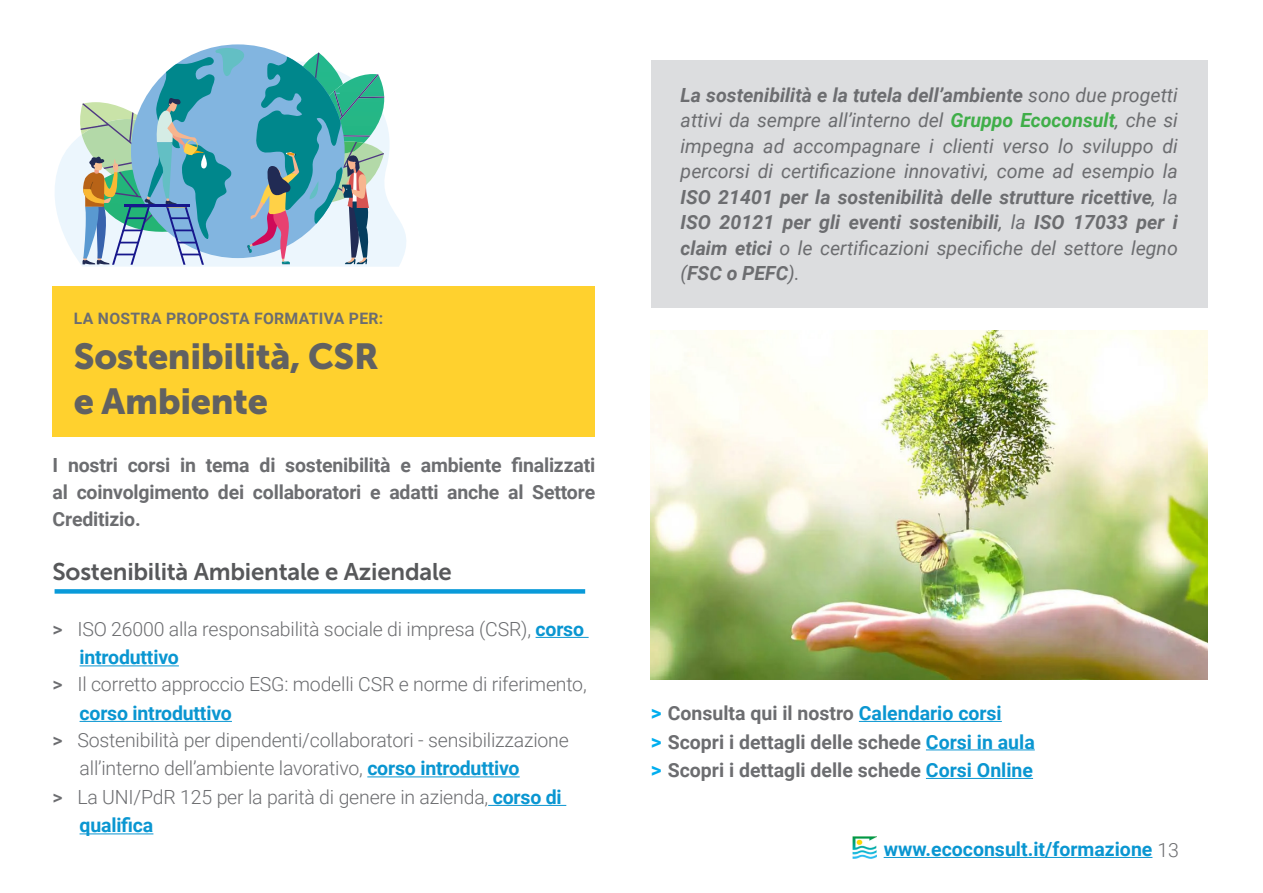
<style>
.page{position:relative;width:1263px;height:893px;background:#fff}
.page>*{position:absolute;margin:0;border:0;box-sizing:border-box;transform-origin:0 0}
.t1{font:36px "Museo Sans 900";letter-spacing:-.01em;color:#616161}
.t2{font:24px "Museo Sans 700";letter-spacing:-.01em;color:#57585a}
.t3{font:italic 19.5px/25.5px "Roboto";color:#6c6d70;text-align:justify}
.t4{font:300 19.5px/28.5px "Roboto";letter-spacing:-.01em;color:#6c6d70}
.t5{font:700 19.5px/27px "Roboto";color:#6c6d70;text-align:justify}
.t6{font:700 19.5px "Roboto";color:#0a96d1}
.t7{font:700 15.75px "Roboto";letter-spacing:.02em;color:#6c6d70}
.s1{font-weight:500}
.s2{font-weight:700;color:#0a96d1}
.s3{font-weight:700}
.s4{font-weight:700;color:#40ae49}
.s5{font-size:21px;color:#00aeef}
.s6{color:#0a96d1}
.s7{font-weight:300;color:#6c6d70}
</style>
<div class="page">
<hr style="left:884px;top:857px;width:268px;height:1px;background:#0a96d1">
<img style="left:853px;top:836px;width:23px;height:23px">
<hr style="left:536px;top:637px;width:53px;height:1px;background:#0a96d1">
<hr style="left:80px;top:665px;width:99px;height:1px;background:#0a96d1">
<hr style="left:80px;top:721px;width:152px;height:1px;background:#0a96d1">
<hr style="left:367px;top:776px;width:153px;height:1px;background:#0a96d1">
<hr style="left:488px;top:805px;width:78px;height:1px;background:#0a96d1">
<hr style="left:80px;top:833px;width:73px;height:1px;background:#0a96d1">
<div style="left:55px;top:589px;width:530px;height:5px;background:#099ad9"></div>
<svg style="left:55px;top:120px;width:351px;height:147px;fill:#f2f8fd"></svg>
<svg style="left:79px;top:45px;width:306px;height:220px"></svg>
<div style="left:53px;top:286px;width:542px;height:150px;background:#ffd12e"></div>
<div style="left:651px;top:60px;width:557px;height:247px;background:#dcdddf"></div>
<img style="left:651px;top:331px;width:557px;height:348px">
<hr style="left:859px;top:721px;width:143px;height:1px;background:#0a96d1">
<hr style="left:926px;top:749px;width:109px;height:1px;background:#0a96d1">
<hr style="left:926px;top:778px;width:107px;height:1px;background:#0a96d1">
<p class="t7" style="left:74px;top:308px;width:311px">LA NOSTRA PROPOSTA FORMATIVA PER:</p>
<p class="t1" style="left:74px;top:336px;width:306px">Sostenibilità, CSR</p>
<p class="t1" style="left:74px;top:381px;width:196px">e Ambiente</p>
<p class="t5" style="left:53px;top:451px;width:544px">I nostri corsi in tema di sostenibilità e ambiente finalizzati al coinvolgimento dei collaboratori e adatti anche al Settore Creditizio.</p>
<p class="t2" style="left:53px;top:559px;width:401px">Sostenibilità Ambientale e Aziendale</p>
<p class="t4" style="left:80px;top:614px;width:506px;text-indent:-27px"><span class="s1">&gt;</span> ISO 26000 alla responsabilità sociale di impresa (CSR), <span class="s2">corso introduttivo</span></p>
<p class="t4" style="left:80px;top:670px;width:509px;text-indent:-27px"><span class="s1">&gt;</span> Il corretto approccio ESG: modelli CSR e norme di riferimento, <span class="s2">corso introduttivo</span></p>
<p class="t4" style="left:80px;top:725px;width:491px;text-indent:-27px"><span class="s1">&gt;</span> Sostenibilità per dipendenti/collaboratori - sensibilizzazione all’interno dell’ambiente lavorativo, <span class="s2">corso introduttivo</span></p>
<p class="t4" style="left:80px;top:782px;width:484px;text-indent:-27px"><span class="s1">&gt;</span> La UNI/PdR 125 per la parità di genere in azienda, <span class="s2">corso di qualifica</span></p>
<p class="t3" style="left:681px;top:81px;width:499px"><span class="s3">La sostenibilità e la tutela dell’ambiente</span> sono due progetti attivi da sempre all’interno del <span class="s4">Gruppo Ecoconsult</span>, che si impegna ad accompagnare i clienti verso lo sviluppo di percorsi di certificazione innovativi, come ad esempio la <span class="s3">ISO 21401 per la sostenibilità delle strutture ricettive</span>, la <span class="s3">ISO 20121 per gli eventi sostenibili</span>, la <span class="s3">ISO 17033 per i claim etici</span> o le certificazioni specifiche del settore legno (<span class="s3">FSC o PEFC</span>).</p>
<p class="t5" style="left:651px;top:699px;width:352px"><span class="s5">&gt;</span> Consulta qui il nostro <span class="s6">Calendario corsi</span></p>
<p class="t5" style="left:651px;top:727px;width:385px"><span class="s5">&gt;</span> Scopri i dettagli delle schede <span class="s6">Corsi in aula</span></p>
<p class="t5" style="left:651px;top:756px;width:384px"><span class="s5">&gt;</span> Scopri i dettagli delle schede <span class="s6">Corsi Online</span></p>
<p class="t6" style="left:884px;top:835px;width:297px">www.ecoconsult.it/formazione <span class="s7">13</span></p>
</div>
